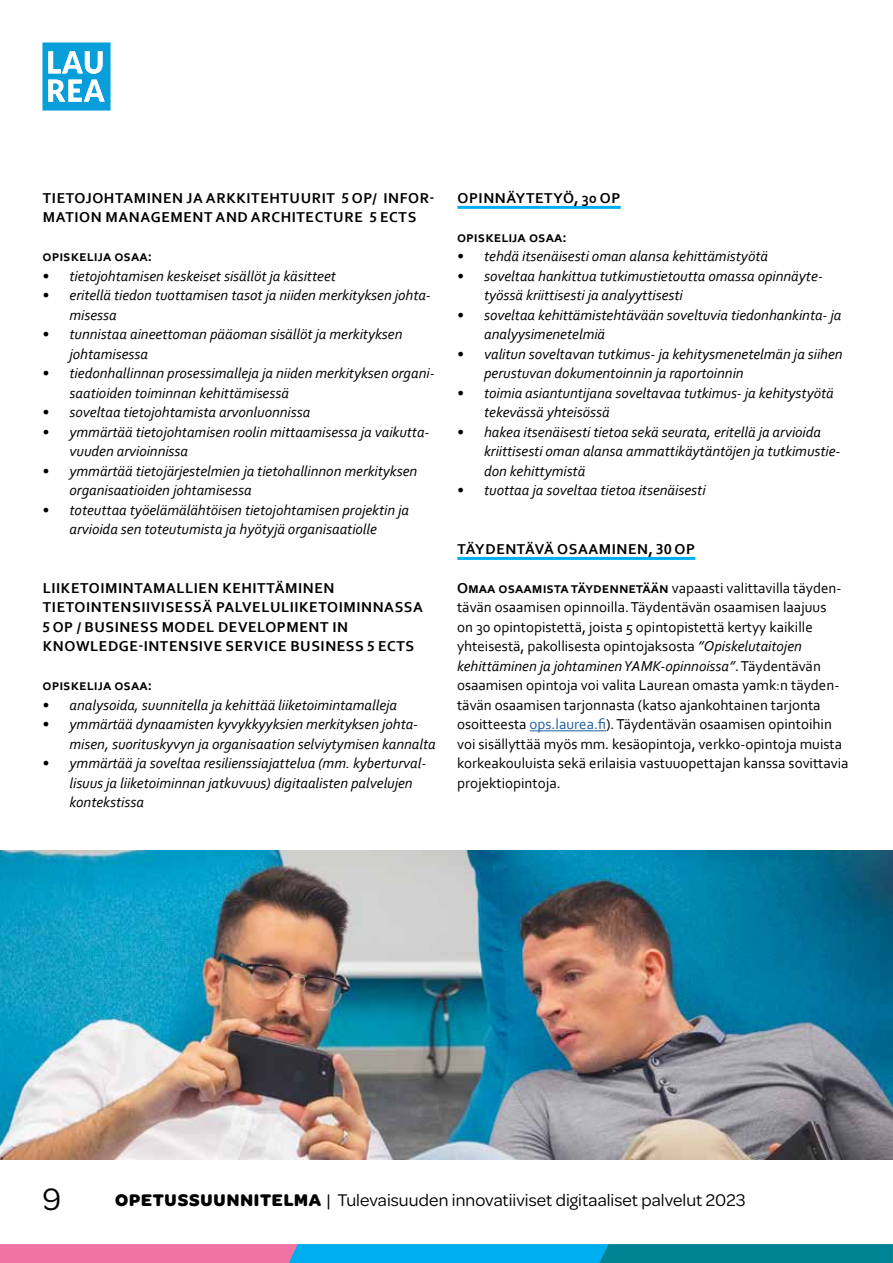
<style>
.page{position:relative;width:893px;height:1263px;background:#fff}
.page>*{position:absolute;margin:0;border:0;box-sizing:border-box;transform-origin:0 0}
.t1{font:33px "Omnes";color:#000}
.t2{font:18px "Omnes";letter-spacing:.005em;color:#000}
.t3{font:italic 15px/19.5px "Corbel";color:#000}
.t4{font:15px/19.5px "Corbel";color:#000}
.t5{font:700 15px/19.5px "Corbel";letter-spacing:.04em;color:#000}
.t6{font:700 15px "Corbel";color:#000}
.s1{font-weight:700}
.s2{font-style:italic}
.s3{color:#215e9e}
</style>
<div class="page">
<svg style="left:0;top:1244px;width:893px;height:19px;background:#4f8db8"></svg>
<svg style="left:42px;top:42px;width:69px;height:69px"></svg>
<hr style="left:457px;top:206px;width:164px;height:3px;background:#00aeef">
<hr style="left:457px;top:557px;width:238px;height:3px;background:#00aeef">
<hr style="left:530px;top:730px;width:76px;height:1px;background:#215e9e">
<img style="left:0;top:850px;width:893px;height:309px">
<p class="t5" style="left:43px;top:188px;width:393px">TIETOJOHTAMINEN JA ARKKITEHTUURIT 5 OP/ INFOR-<br>MATION MANAGEMENT AND ARCHITECTURE 5 ECTS</p>
<p class="t6" style="left:43px;top:247px;width:111px">opiskelija osaa:</p>
<p class="t3" style="left:43px;top:266px;width:295px">• tietojohtamisen keskeiset sisällöt ja käsitteet</p>
<p class="t3" style="left:70px;top:285px;width:363px;text-indent:-27px">• eritellä tiedon tuottamisen tasot ja niiden merkityksen johta&shy;misessa</p>
<p class="t3" style="left:70px;top:324px;width:334px;text-indent:-27px">• tunnistaa aineettoman pääoman sisällöt ja merkityksen johtamisessa</p>
<p class="t3" style="left:70px;top:363px;width:366px;text-indent:-27px">• tiedonhallinnan prosessimalleja ja niiden merkityksen organi&shy;saatioiden toiminnan kehittämisessä</p>
<p class="t3" style="left:43px;top:402px;width:269px">• soveltaa tietojohtamista arvonluonnissa</p>
<p class="t3" style="left:70px;top:422px;width:361px;text-indent:-27px">• ymmärtää tietojohtamisen roolin mittaamisessa ja vaikutta&shy;vuuden arvioinnissa</p>
<p class="t3" style="left:70px;top:461px;width:349px;text-indent:-27px">• ymmärtää tietojärjestelmien ja tietohallinnon merkityksen organisaatioiden johtamisessa</p>
<p class="t3" style="left:43px;top:500px;width:368px;text-align:center">• toteuttaa työelämälähtöisen tietojohtamisen projektin ja arvioida sen toteutumista ja hyötyjä organisaatiolle</p>
<p class="t5" style="left:43px;top:578px;width:382px">LIIKETOIMINTAMALLIEN KEHITTÄMINEN TIETOINTENSIIVISESSÄ PALVELULIIKETOIMINNASSA 5 OP / BUSINESS MODEL DEVELOPMENT IN KNOWLEDGE-INTENSIVE SERVICE BUSINESS 5 ECTS</p>
<p class="t6" style="left:43px;top:676px;width:111px">opiskelija osaa:</p>
<p class="t3" style="left:43px;top:695px;width:356px">• analysoida, suunnitella ja kehittää liiketoimintamalleja</p>
<p class="t3" style="left:70px;top:714px;width:368px;text-indent:-27px">• ymmärtää dynaamisten kyvykkyyksien merkityksen johta&shy;misen, suorituskyvyn ja organisaation selviytymisen kannalta</p>
<p class="t3" style="left:70px;top:753px;width:358px;text-indent:-27px">• ymmärtää ja soveltaa resilienssiajattelua (mm. kyberturval&shy;lisuus ja liiketoiminnan jatkuvuus) digitaalisten palvelujen kontekstissa</p>
<p class="t5" style="left:457px;top:188px;width:165px">OPINNÄYTETYÖ, 30 OP</p>
<p class="t6" style="left:457px;top:228px;width:111px">opiskelija osaa:</p>
<p class="t3" style="left:457px;top:246px;width:312px">• tehdä itsenäisesti oman alansa kehittämistyötä</p>
<p class="t3" style="left:484px;top:266px;width:340px;text-indent:-27px">• soveltaa hankittua tutkimustietoutta omassa opinnäyte&shy;työssä kriittisesti ja analyyttisesti</p>
<p class="t3" style="left:484px;top:305px;width:359px;text-indent:-27px">• soveltaa kehittämistehtävään soveltuvia tiedonhankinta- ja analyysimenetelmiä</p>
<p class="t3" style="left:484px;top:344px;width:360px;text-indent:-27px">• valitun soveltavan tutkimus- ja kehitysmenetelmän ja siihen perustuvan dokumentoinnin ja raportoinnin</p>
<p class="t3" style="left:484px;top:383px;width:351px;text-indent:-27px">• toimia asiantuntijana soveltavaa tutkimus- ja kehitystyötä tekevässä yhteisössä</p>
<p class="t3" style="left:484px;top:422px;width:358px;text-indent:-27px">• hakea itsenäisesti tietoa sekä seurata, eritellä ja arvioida kriittisesti oman alansa ammattikäytäntöjen ja tutkimustie&shy;don kehittymistä</p>
<p class="t3" style="left:457px;top:480px;width:250px">• tuottaa ja soveltaa tietoa itsenäisesti</p>
<p class="t5" style="left:457px;top:539px;width:239px">TÄYDENTÄVÄ OSAAMINEN, 30 OP</p>
<p class="t4" style="left:457px;top:578px;width:393px"><span class="s1">Omaa osaamista täydennetään</span> vapaasti valittavilla täyden&shy;tävän osaamisen opinnoilla. Täydentävän osaamisen laajuus<br>on 30 opintopistettä, joista 5 opintopistettä kertyy kaikille yhteisestä, pakollisesta opintojaksosta <span class="s2">”Opiskelutaitojen kehittäminen ja johtaminen YAMK-opinnoissa”</span>. Täydentävän osaamisen opintoja voi valita Laurean omasta yamk:n täyden&shy;tävän osaamisen tarjonnasta (katso ajankohtainen tarjonta osoitteesta <span class="s3">ops.laurea.fi</span>). Täydentävän osaamisen opintoihin voi sisällyttää myös mm. kesäopintoja, verkko-opintoja muista korkeakouluista sekä erilaisia vastuuopettajan kanssa sovittavia projektiopintoja.</p>
<h1 class="t1" style="left:43px;top:1177px;width:20px">9</h1>
<p class="t2" style="left:115px;top:1187px;width:632px"><span class="s1">OPETUSSUUNNITELMA</span> | Tulevaisuuden innovatiiviset digitaaliset palvelut 2023</p>
</div>
